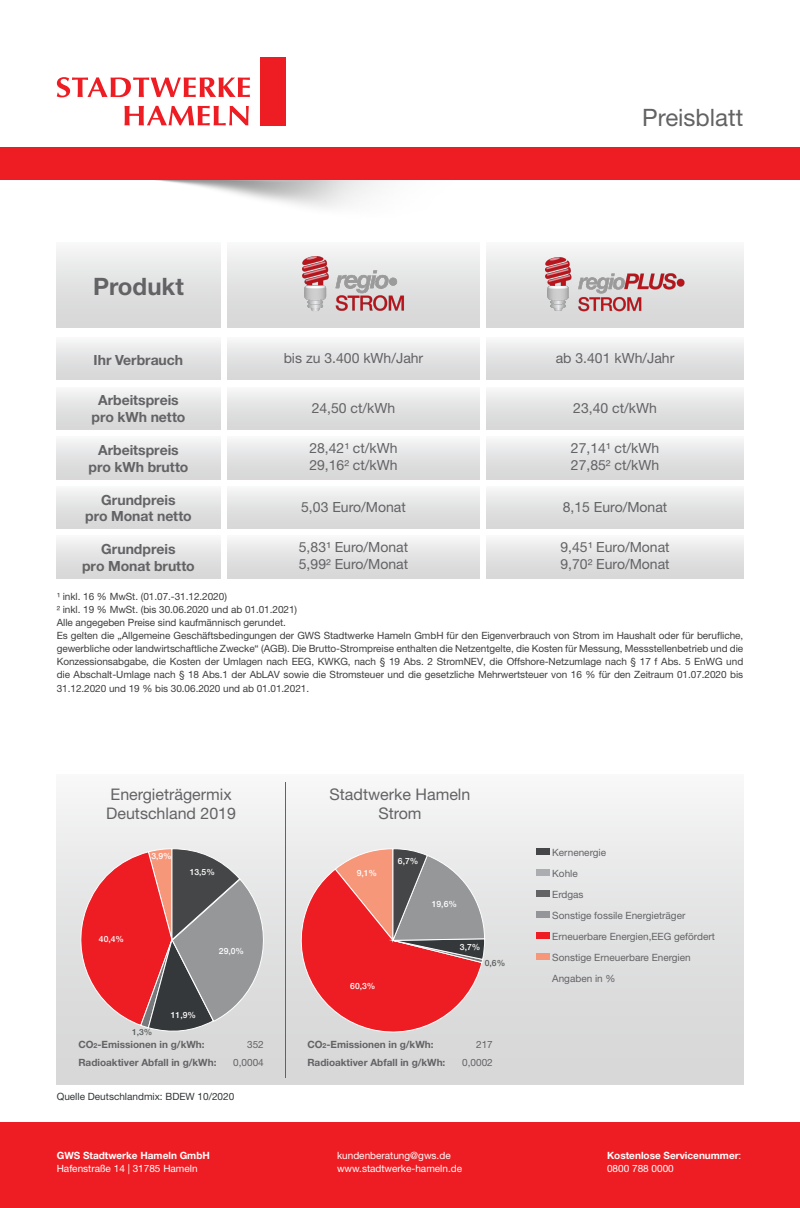
<style>
.page{position:relative;width:800px;height:1208px;background:#fff}
.page>*{position:absolute;margin:0;border:0;box-sizing:border-box;transform-origin:0 0}
.t1{font:24px "Helvetica Neue";color:#636366}
.t2{font:700 24px "Helvetica Neue";color:#636366}
.t3{font:16px/19.2px "Helvetica Neue";color:#636366}
.t4{font:14px "Helvetica Neue";color:#636366}
.t5{font:700 14px "Helvetica Neue";letter-spacing:-.005em;color:#636366}
.t6{font:10px/13px "Helvetica Neue";letter-spacing:-.005em;color:#3e3e3f}
.t7{font:10px "Helvetica Neue";color:#636366}
.t8{font:700 10px "Helvetica Neue";color:#636366}
.t9{font:10px "Helvetica Neue";color:#fff}
.t10{font:700 10px/13px "Helvetica Neue";color:#fff}
.t11{font:10px "Helvetica Neue";color:#323638}
.t12{font:500 8.6px "Helvetica Neue LT Std";color:#fff}
.t13{font:500 8.6px "Helvetica Neue LT Std";color:#585c5c}
.t14{font:500 8.5px "Helvetica Neue LT Std";color:#fff}
.t15{font:500 8.5px "Helvetica Neue LT Std";color:#585c5c}
.s1{font-size:7px}
.s2{font-weight:400}
</style>
<div class="page">
<div style="left:57px;top:242px;width:163px;height:86px;background:linear-gradient(to bottom,#f4f5f5,#d4d4d5)"></div>
<div style="left:227px;top:242px;width:252px;height:86px;background:linear-gradient(to bottom,#f4f5f5,#d4d4d5)"></div>
<div style="left:486px;top:242px;width:257px;height:86px;background:linear-gradient(to bottom,#f4f5f5,#d4d4d5)"></div>
<div style="left:57px;top:536px;width:163px;height:42px;background:linear-gradient(to bottom,#f4f4f5,#d5d5d6)"></div>
<div style="left:57px;top:486px;width:163px;height:43px;background:linear-gradient(to bottom,#f4f5f5,#d3d3d4)"></div>
<div style="left:57px;top:387px;width:163px;height:42px;background:linear-gradient(to bottom,#f4f5f5,#d5d5d6)"></div>
<div style="left:57px;top:337px;width:163px;height:43px;background:linear-gradient(to bottom,#f4f5f6,#d3d3d4)"></div>
<div style="left:57px;top:436px;width:163px;height:43px;background:linear-gradient(to bottom,#f5f5f6,#d3d3d4)"></div>
<div style="left:227px;top:536px;width:252px;height:42px;background:linear-gradient(to bottom,#f4f4f5,#d5d5d6)"></div>
<div style="left:486px;top:536px;width:257px;height:42px;background:linear-gradient(to bottom,#f4f4f5,#d5d5d6)"></div>
<div style="left:227px;top:486px;width:252px;height:43px;background:linear-gradient(to bottom,#f4f5f5,#d3d3d4)"></div>
<div style="left:486px;top:486px;width:257px;height:43px;background:linear-gradient(to bottom,#f4f5f5,#d3d3d4)"></div>
<div style="left:227px;top:387px;width:252px;height:42px;background:linear-gradient(to bottom,#f4f5f5,#d5d5d6)"></div>
<div style="left:227px;top:337px;width:252px;height:43px;background:linear-gradient(to bottom,#f4f5f6,#d3d3d4)"></div>
<div style="left:486px;top:387px;width:257px;height:42px;background:linear-gradient(to bottom,#f4f5f5,#d5d5d6)"></div>
<div style="left:486px;top:337px;width:257px;height:43px;background:linear-gradient(to bottom,#f4f5f6,#d3d3d4)"></div>
<div style="left:227px;top:436px;width:252px;height:43px;background:linear-gradient(to bottom,#f5f5f6,#d3d3d4)"></div>
<div style="left:486px;top:436px;width:257px;height:43px;background:linear-gradient(to bottom,#f5f5f6,#d3d3d4)"></div>
<img style="left:302px;top:256px;width:103px;height:58px">
<img style="left:545px;top:257px;width:139px;height:57px">
<div style="left:57px;top:774px;width:686px;height:310px;background:linear-gradient(to bottom,#f4f4f5,#d3d4d4)"></div>
<hr style="left:285px;top:781px;width:1px;height:296px;background:#636366">
<div style="left:0;top:148px;width:799px;height:32px;background:#ee1d23"></div>
<svg style="left:124px;top:106px;width:125px;height:19px"></svg>
<svg style="left:57px;top:77px;width:193px;height:20px"></svg>
<div style="left:259px;top:57px;width:26px;height:69px;background:#ee1d23"></div>
<div style="left:0;top:1123px;width:799px;height:85px;background:#ee1d23"></div>
<div style="left:535px;top:848px;width:14px;height:7px;background:#454647"></div>
<div style="left:535px;top:932px;width:14px;height:7px;background:#ee1d23"></div>
<div style="left:535px;top:890px;width:14px;height:7px;background:#636366"></div>
<div style="left:535px;top:869px;width:14px;height:7px;background:#acadb1"></div>
<div style="left:535px;top:953px;width:14px;height:7px;background:#f6977a"></div>
<div style="left:535px;top:911px;width:14px;height:7px;background:#939598"></div>
<svg style="left:300px;top:848px;width:184px;height:193px;background:#d37172"></svg>
<svg style="left:69px;top:848px;width:204px;height:186px;background:#bb8183"></svg>
<p class="t2" style="left:93px;top:271px;width:92px">Produkt</p>
<p class="t5" style="left:94px;top:351px;width:91px">Ihr Verbrauch</p>
<p class="t5" style="left:98px;top:392px;width:82px">Arbeitspreis</p>
<p class="t5" style="left:91px;top:408px;width:95px">pro kWh netto</p>
<p class="t5" style="left:98px;top:441px;width:82px">Arbeitspreis</p>
<p class="t5" style="left:88px;top:458px;width:101px">pro kWh brutto</p>
<p class="t5" style="left:101px;top:491px;width:76px">Grundpreis</p>
<p class="t5" style="left:85px;top:508px;width:108px">pro Monat netto</p>
<p class="t5" style="left:101px;top:540px;width:76px">Grundpreis</p>
<p class="t5" style="left:82px;top:557px;width:114px">pro Monat brutto</p>
<p class="t1" style="left:642px;top:103px;width:102px">Preisblatt</p>
<p class="t4" style="left:283px;top:350px;width:141px">bis zu 3.400 kWh/Jahr</p>
<p class="t4" style="left:555px;top:350px;width:120px">ab 3.401 kWh/Jahr</p>
<p class="t4" style="left:573px;top:400px;width:85px">23,40 ct/kWh</p>
<p class="t4" style="left:311px;top:400px;width:85px">24,50 ct/kWh</p>
<p class="t4" style="left:309px;top:440px;width:90px">28,42¹ ct/kWh</p>
<p class="t4" style="left:309px;top:456px;width:90px">29,16² ct/kWh</p>
<p class="t4" style="left:570px;top:440px;width:90px">27,14¹ ct/kWh</p>
<p class="t4" style="left:570px;top:456px;width:90px">27,85² ct/kWh</p>
<p class="t4" style="left:301px;top:499px;width:106px">5,03 Euro/Monat</p>
<p class="t4" style="left:562px;top:499px;width:106px">8,15 Euro/Monat</p>
<p class="t4" style="left:299px;top:539px;width:111px">5,83¹ Euro/Monat</p>
<p class="t4" style="left:299px;top:556px;width:111px">5,99² Euro/Monat</p>
<p class="t4" style="left:560px;top:539px;width:111px">9,45¹ Euro/Monat</p>
<p class="t4" style="left:560px;top:556px;width:111px">9,70² Euro/Monat</p>
<p class="t6" style="left:57px;top:590px;width:172px">¹ inkl. 16 % MwSt. (01.07.-31.12.2020)</p>
<p class="t6" style="left:57px;top:603px;width:242px">² inkl. 19 % MwSt. (bis 30.06.2020 und ab 01.01.2021)</p>
<p class="t6" style="left:57px;top:616px;width:231px">Alle angegeben Preise sind kaufmännisch gerundet.</p>
<p class="t6" style="left:57px;top:629px;width:688px">Es gelten die „Allgemeine Geschäftsbedingungen der GWS Stadtwerke Hameln GmbH für den Eigenverbrauch von Strom im Haushalt oder für berufliche, gewerbliche oder landwirtschaftliche Zwecke“ (AGB). Die Brutto-Strompreise enthalten die Netzentgelte, die Kosten für Messung, Messstellenbetrieb und die</p>
<p class="t6" style="left:57px;top:655px;width:687px;text-align:justify">Konzessionsabgabe, die Kosten der Umlagen nach EEG, KWKG, nach § 19 Abs. 2 StromNEV, die Offshore-Netzumlage nach § 17 f Abs. 5 EnWG und die Abschalt-Umlage nach § 18 Abs.1 der AbLAV sowie die Stromsteuer und die gesetzliche Mehrwertsteuer von 16 % für den Zeitraum 01.07.2020 bis 31.12.2020 und 19 % bis 30.06.2020 und ab 01.01.2021.</p>
<p class="t3" style="left:106px;top:784px;width:131px">Energieträgermix<br>Deutschland 2019</p>
<p class="t14" style="left:151px;top:850px;width:22px">3,9%</p>
<p class="t3" style="left:329px;top:784px;width:142px">Stadtwerke Hameln</p>
<p class="t3" style="left:378px;top:803px;width:45px">Strom</p>
<p class="t12" style="left:398px;top:856px;width:22px">6,7%</p>
<p class="t14" style="left:190px;top:867px;width:27px">13,5%</p>
<p class="t12" style="left:356px;top:868px;width:22px">9,1%</p>
<p class="t14" style="left:99px;top:933px;width:27px">40,4%</p>
<p class="t15" style="left:132px;top:1027px;width:22px">1,3%</p>
<p class="t14" style="left:171px;top:1010px;width:27px">11,9%</p>
<p class="t14" style="left:219px;top:945px;width:27px">29,0%</p>
<p class="t12" style="left:350px;top:980px;width:27px">60,3%</p>
<p class="t12" style="left:431px;top:898px;width:27px">19,6%</p>
<p class="t12" style="left:460px;top:941px;width:22px">3,7%</p>
<p class="t13" style="left:484px;top:957px;width:22px">0,6%</p>
<p class="t8" style="left:78px;top:1038px;width:128px">CO<span class="s1">2</span>-Emissionen in g/kWh:</p>
<p class="t8" style="left:78px;top:1056px;width:139px">Radioaktiver Abfall in g/kWh:</p>
<p class="t7" style="left:247px;top:1038px;width:18px">352</p>
<p class="t7" style="left:233px;top:1056px;width:32px">0,0004</p>
<p class="t8" style="left:307px;top:1038px;width:128px">CO<span class="s1">2</span>-Emissionen in g/kWh:</p>
<p class="t8" style="left:307px;top:1056px;width:139px">Radioaktiver Abfall in g/kWh:</p>
<p class="t7" style="left:476px;top:1038px;width:18px">217</p>
<p class="t7" style="left:462px;top:1056px;width:32px">0,0002</p>
<p class="t11" style="left:57px;top:1090px;width:179px">Quelle Deutschlandmix: BDEW 10/2020</p>
<p class="t10" style="left:57px;top:1148px;width:155px">GWS Stadtwerke Hameln GmbH</p>
<p class="t9" style="left:57px;top:1162px;width:142px">Hafenstraße 14 | 31785 Hameln</p>
<p class="t9" style="left:337px;top:1149px;width:115px">kundenberatung@gws.de</p>
<p class="t9" style="left:337px;top:1162px;width:126px">www.stadtwerke-hameln.de</p>
<p class="t7" style="left:552px;top:846px;width:55px">Kernenergie</p>
<p class="t7" style="left:552px;top:888px;width:33px">Erdgas</p>
<p class="t7" style="left:552px;top:867px;width:27px">Kohle</p>
<p class="t7" style="left:552px;top:909px;width:135px">Sonstige fossile Energieträger</p>
<p class="t7" style="left:552px;top:930px;width:164px">Erneuerbare Energien,EEG gefördert</p>
<p class="t7" style="left:552px;top:951px;width:140px">Sonstige Erneuerbare Energien</p>
<p class="t7" style="left:552px;top:972px;width:65px">Angaben in %</p>
<p class="t10" style="left:607px;top:1148px;width:136px">Kostenlose Servicenummer<span class="s2">:<br>0800 788 0000</span></p>
</div>
